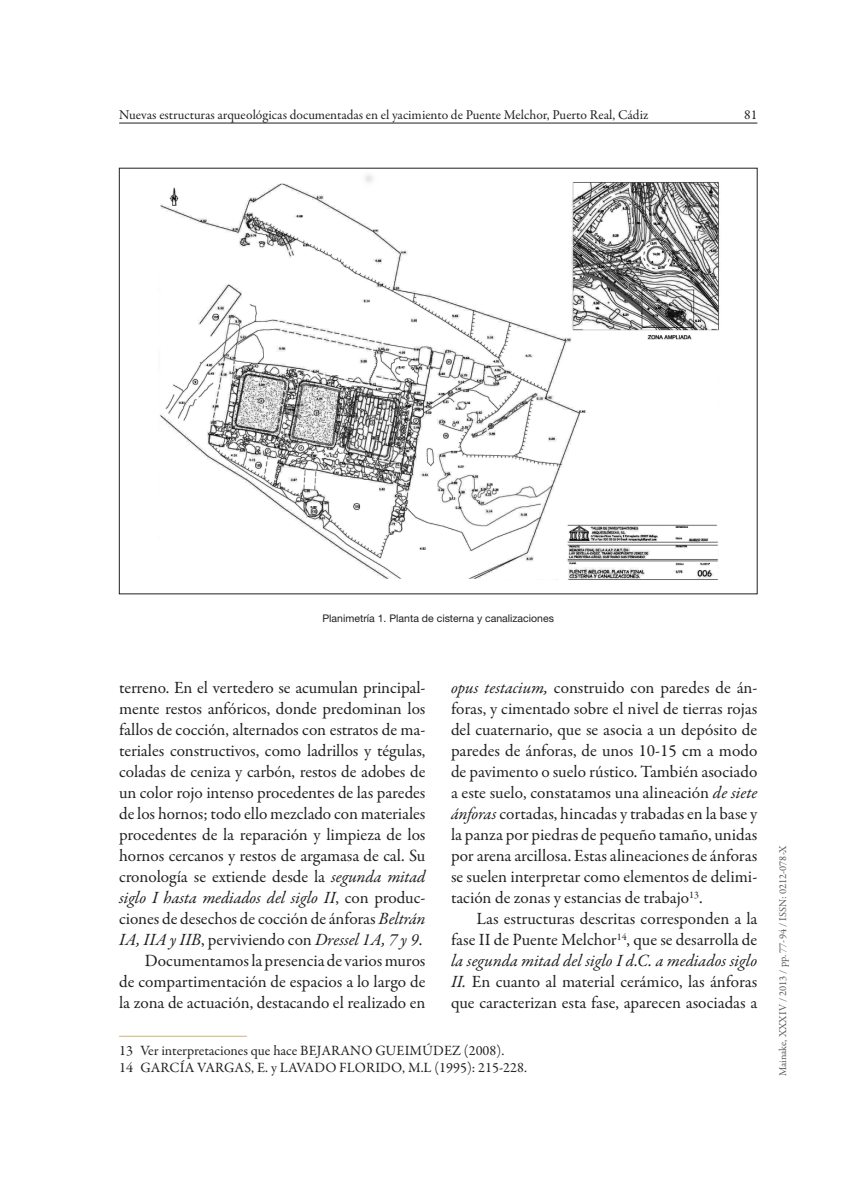
<style>
.page{position:relative;width:851px;height:1191px;background:#fff}
.page>*{position:absolute;margin:0;border:0;box-sizing:border-box;transform-origin:0 0}
.t1{font:17.25px/21px "Garamond Premr Pro";letter-spacing:-.005em;color:#231f20;text-align:justify}
.t2{font:14.25px/17.1px "Garamond Premr Pro";color:#231f20}
.t3{font:13.5px "Garamond Premr Pro";color:#231f20}
.t4{font:10.5px "Helvetica Neue LT Std";color:#231f20}
.t5{font:10.5px "Garamond Premr Pro";color:#57585a}
.s1{font-style:italic}
</style>
<div class="page">
<hr style="left:119px;top:123px;width:638px;height:1px;background:#231f20">
<img style="left:160px;top:175px;width:560px;height:405px">
<hr style="left:119px;top:1036px;width:128px;height:1px;background:#ccb576">
<p class="t3" style="left:119px;top:106px;width:530px">Nuevas estructuras arqueológicas documentadas en el yacimiento de Puente Melchor, Puerto Real, Cádiz</p>
<p class="t3" style="left:744px;top:106px;width:15px">81</p>
<p class="t4" style="left:322px;top:612px;width:233px">Planimetría 1. Planta de cisterna y canalizaciones</p>
<p class="t1" style="left:119px;top:677px;width:308px;text-align:right">terreno. En el vertedero se acumulan principal&shy;mente restos anfóricos, donde predominan los fallos de cocción, alternados con estratos de ma&shy;teriales constructivos, como ladrillos y tégulas, coladas de ceniza y carbón, restos de adobes de un color rojo intenso procedentes de las paredes de los hornos; todo ello mezclado con materiales procedentes de la reparación y limpieza de los hornos cercanos y restos de argamasa de cal. Su cronología se extiende desde la <span class="s1">segunda mitad siglo I hasta mediados del siglo II</span>, con produc&shy;ciones de desechos de cocción de ánforas <span class="s1">Beltrán IA, IIA y IIB</span>, perviviendo con <span class="s1">Dressel 1A, 7 y 9</span>.<br>Documentamos la presencia de varios muros<br>de compartimentación de espacios a lo largo de la zona de actuación, destacando el realizado en</p>
<p class="t1" style="left:451px;top:677px;width:308px"><span class="s1">opus testacium,</span> construido con paredes de án&shy;foras, y cimentado sobre el nivel de tierras rojas del cuaternario, que se asocia a un depósito de paredes de ánforas, de unos 10-15 cm a modo de pavimento o suelo rústico. También asociado a este suelo, constatamos una alineación <span class="s1">de siete ánforas</span> cortadas, hincadas y trabadas en la base y la panza por piedras de pequeño tamaño, unidas por arena arcillosa. Estas alineaciones de ánforas se suelen interpretar como elementos de delimi&shy;tación de zonas y estancias de trabajo<sup>13</sup>.</p>
<p class="t1" style="left:451px;top:908px;width:308px;text-indent:26px">Las estructuras descritas corresponden a la fase II de Puente Melchor<sup>14</sup>, que se desarrolla de <span class="s1">la segunda mitad del siglo I d.C. a mediados siglo II.</span> En cuanto al material cerámico, las ánforas que caracterizan esta fase, aparecen asociadas a</p>
<p class="t2" style="left:119px;top:1041px;width:409px">13 Ver interpretaciones que hace BEJARANO GUEIMÚDEZ (2008).<br>14 GARCÍA VARGAS, E. y LAVADO FLORIDO, M.L (1995): 215-228.</p>
<p class="t5" style="left:776px;top:1076px;width:232px;rotate:-90deg">Mainake, XXXIV / 2013 / pp. 77-94 / ISSN: 0212-078-X</p>
</div>
